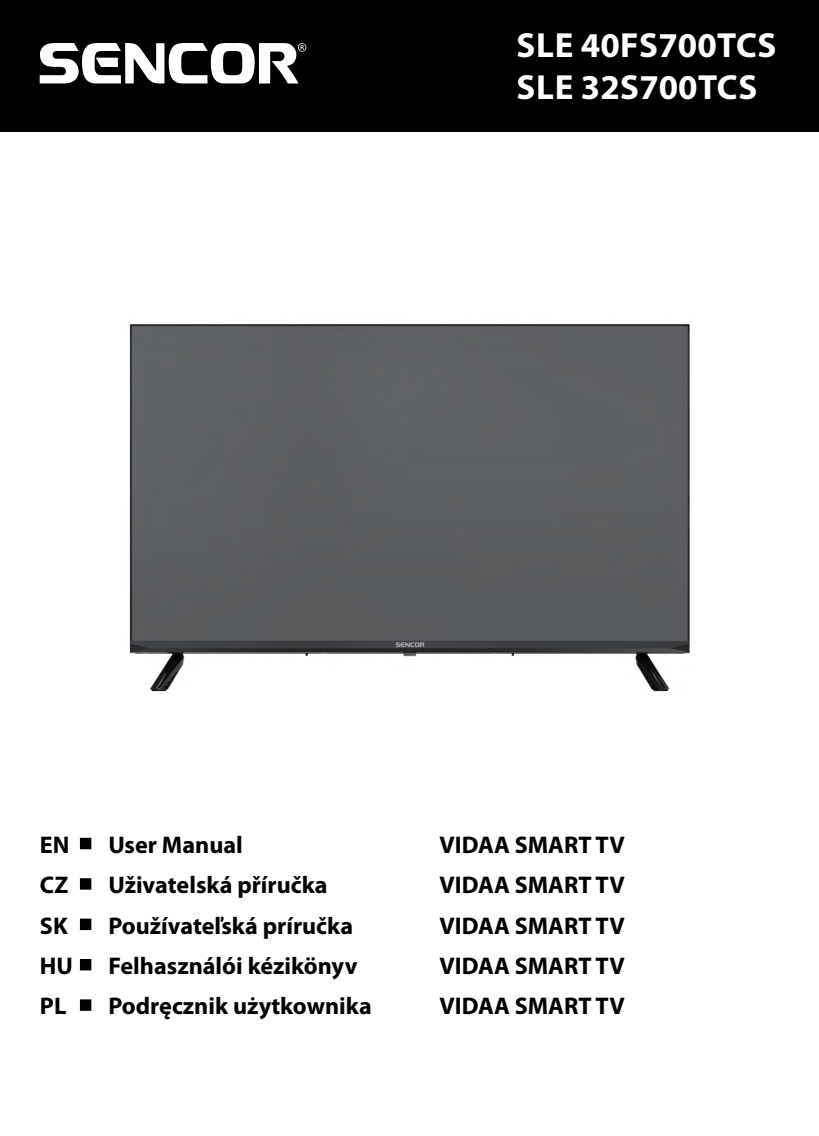
<style>
.page{position:relative;width:819px;height:1136px;background:#fff}
.page>*{position:absolute;margin:0;border:0;box-sizing:border-box;transform-origin:0 0}
.t1{font:700 35px/42px "Myriad Pro";letter-spacing:.01em;color:#fff}
.t2{font:700 24.15px "Myriad Pro";color:#000}
.t3{font:15.75px "Uni Sans PRO Bold";color:#fff}
</style>
<div class="page">
<div style="left:0;top:0;width:819px;height:131px;background:#000"></div>
<div style="left:80px;top:838px;width:11px;height:11px;background:#000"></div>
<div style="left:80px;top:878px;width:11px;height:12px;background:#000"></div>
<div style="left:80px;top:919px;width:11px;height:11px;background:#000"></div>
<div style="left:80px;top:959px;width:11px;height:11px;background:#000"></div>
<div style="left:80px;top:999px;width:11px;height:12px;background:#000"></div>
<svg style="left:39px;top:43px;width:267px;height:41px"></svg>
<img style="left:129px;top:323px;width:561px;height:369px">
<p class="t3" style="left:771px;top:21px;width:22px">EN</p>
<h1 class="t1" style="left:516px;top:23px;width:261px">SLE 40FS700TCS<br>SLE 32S700TCS</h1>
<p class="t2" style="left:40px;top:829px;width:31px">EN</p>
<p class="t2" style="left:108px;top:829px;width:136px">User Manual</p>
<p class="t2" style="left:439px;top:829px;width:187px">VIDAA SMART TV</p>
<p class="t2" style="left:40px;top:869px;width:30px">CZ</p>
<p class="t2" style="left:108px;top:869px;width:221px">Uživatelská příručka</p>
<p class="t2" style="left:439px;top:869px;width:187px">VIDAA SMART TV</p>
<p class="t2" style="left:40px;top:910px;width:29px">SK</p>
<p class="t2" style="left:108px;top:910px;width:246px">Používateľská príručka</p>
<p class="t2" style="left:439px;top:910px;width:187px">VIDAA SMART TV</p>
<p class="t2" style="left:40px;top:950px;width:35px">HU</p>
<p class="t2" style="left:108px;top:950px;width:250px">Felhasználói kézikönyv</p>
<p class="t2" style="left:439px;top:950px;width:187px">VIDAA SMART TV</p>
<p class="t2" style="left:40px;top:990px;width:28px">PL</p>
<p class="t2" style="left:108px;top:990px;width:265px">Podręcznik użytkownika</p>
<p class="t2" style="left:439px;top:990px;width:187px">VIDAA SMART TV</p>
</div>
